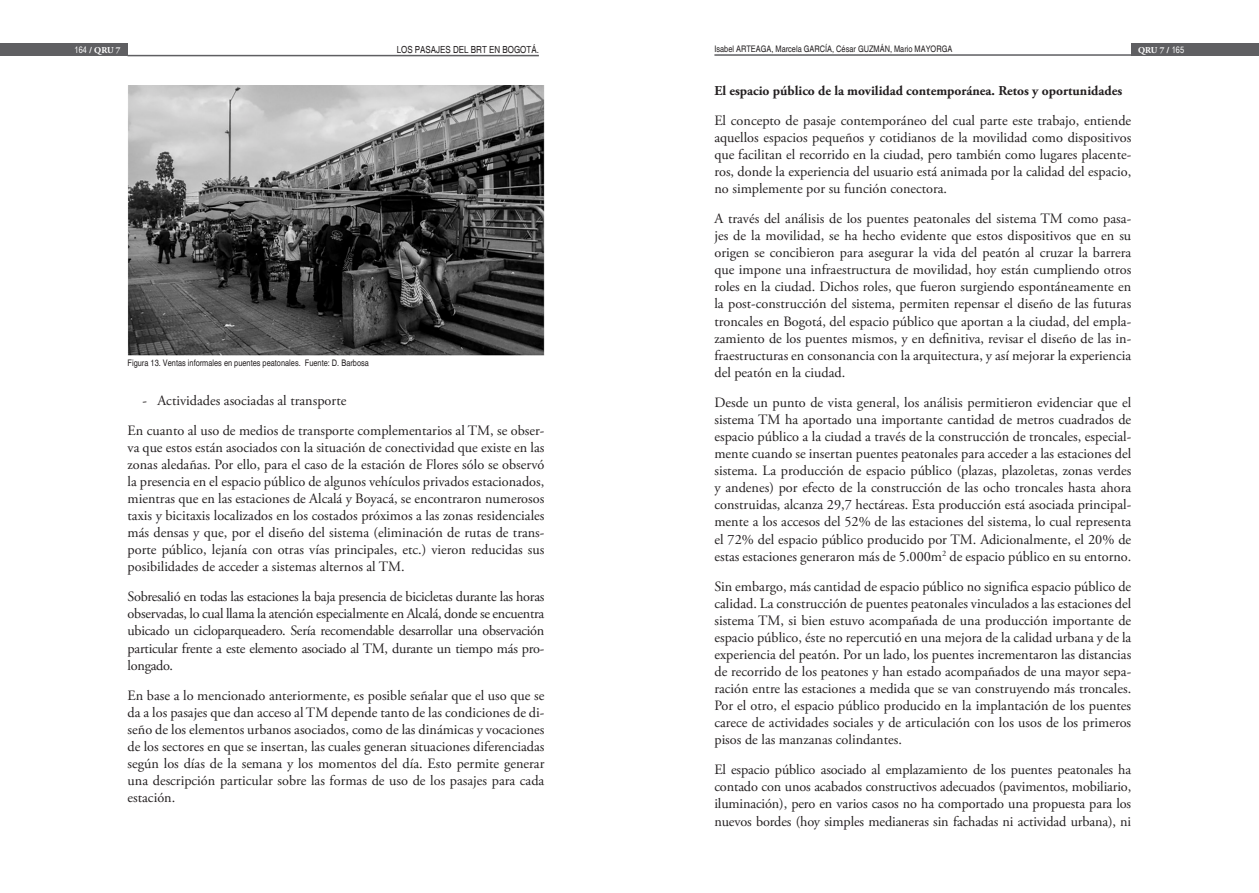
<style>
.page{position:relative;width:1259px;height:893px;background:#fff}
.page>*{position:absolute;margin:0;border:0;box-sizing:border-box;transform-origin:0 0}
.cuerpo{font:14.25px/17.1px "Adobe Garamond Pro";color:#231f20;text-align:justify}
.cuerpo-2{font:700 13.5px "Adobe Garamond Pro";color:#231f20}
.t1{font:condensed 9.75px "Helvetica";color:#231f20}
.sumario{font:condensed 9px "Helvetica";color:#231f20}
.t2{font:700 9px "Adobe Garamond Pro";letter-spacing:-.02em;color:#fff}
.s1{font-family:"Arial Narrow";font-weight:400}
</style>
<div class="page">
<hr style="left:128px;top:55px;width:411px;height:1px;background:#5f5f62">
<hr style="left:714px;top:54px;width:418px;height:2px;background:#5f5f62">
<div style="left:0;top:44px;width:128px;height:12px;background:#5f5f62"></div>
<div style="left:1131px;top:43px;width:128px;height:13px;background:#5f5f62"></div>
<img style="left:128px;top:85px;width:416px;height:271px">
<p class="t2" style="left:75px;top:45px;width:47px"><span class="s1">164</span> / QRU 7</p>
<p class="sumario" style="left:714px;top:44px;width:239px">Isabel ARTEAGA, Marcela GARCÍA, César GUZMÁN, Mario MAYORGA</p>
<p class="t2" style="left:1138px;top:45px;width:47px">QRU 7 / <span class="s1">165</span></p>
<p class="t1" style="left:397px;top:44px;width:144px">LOS PASAJES DEL BRT EN BOGOTÁ.</p>
<p class="sumario" style="left:128px;top:358px;width:243px">Figura 13. Ventas informales en puentes peatonales. Fuente: D. Barbosa</p>
<p class="cuerpo" style="left:143px;top:392px;width:205px">- Actividades asociadas al transporte</p>
<p class="cuerpo" style="left:128px;top:422px;width:418px">En cuanto al uso de medios de transporte complementarios al TM, se obser&shy;va que estos están asociados con la situación de conectividad que existe en las zonas aledañas. Por ello, para el caso de la estación de Flores sólo se observó la presencia en el espacio público de algunos vehículos privados estacionados, mientras que en las estaciones de Alcalá y Boyacá, se encontraron numerosos taxis y bicitaxis localizados en los costados próximos a las zonas residenciales más densas y que, por el diseño del sistema (eliminación de rutas de trans&shy;porte público, lejanía con otras vías principales, etc.) vieron reducidas sus posibilidades de acceder a sistemas alternos al TM.</p>
<p class="cuerpo" style="left:128px;top:589px;width:418px">Sobresalió en todas las estaciones la baja presencia de bicicletas durante las horas observadas, lo cual llama la atención especialmente en Alcalá, donde se encuentra ubicado un cicloparqueadero. Sería recomendable desarrollar una observación particular frente a este elemento asociado al TM, durante un tiempo más pro&shy;longado.</p>
<p class="cuerpo" style="left:128px;top:687px;width:418px">En base a lo mencionado anteriormente, es posible señalar que el uso que se da a los pasajes que dan acceso al TM depende tanto de las condiciones de di&shy;seño de los elementos urbanos asociados, como de las dinámicas y vocaciones de los sectores en que se insertan, las cuales generan situaciones diferenciadas según los días de la semana y los momentos del día. Esto permite generar una descripción particular sobre las formas de uso de los pasajes para cada estación.</p>
<p class="cuerpo-2" style="left:714px;top:83px;width:409px">El espacio público de la movilidad contemporánea. Retos y oportunidades</p>
<p class="cuerpo" style="left:714px;top:112px;width:418px">El concepto de pasaje contemporáneo del cual parte este trabajo, entiende aquellos espacios pequeños y cotidianos de la movilidad como dispositivos que facilitan el recorrido en la ciudad, pero también como lugares placente&shy;ros, donde la experiencia del usuario está animada por la calidad del espacio, no simplemente por su función conectora.</p>
<p class="cuerpo" style="left:714px;top:210px;width:418px">A través del análisis de los puentes peatonales del sistema TM como pasa&shy;jes de la movilidad, se ha hecho evidente que estos dispositivos que en su origen se concibieron para asegurar la vida del peatón al cruzar la barrera que impone una infraestructura de movilidad, hoy están cumpliendo otros roles en la ciudad. Dichos roles, que fueron surgiendo espontáneamente en la post-construcción del sistema, permiten repensar el diseño de las futuras troncales en Bogotá, del espacio público que aportan a la ciudad, del empla&shy;zamiento de los puentes mismos, y en definitiva, revisar el diseño de las in&shy;fraestructuras en consonancia con la arquitectura, y así mejorar la experiencia del peatón en la ciudad.</p>
<p class="cuerpo" style="left:714px;top:394px;width:418px">Desde un punto de vista general, los análisis permitieron evidenciar que el sistema TM ha aportado una importante cantidad de metros cuadrados de espacio público a la ciudad a través de la construcción de troncales, especial&shy;mente cuando se insertan puentes peatonales para acceder a las estaciones del sistema. La producción de espacio público (plazas, plazoletas, zonas verdes y andenes) por efecto de la construcción de las ocho troncales hasta ahora construidas, alcanza 29,7 hectáreas. Esta producción está asociada principal&shy;mente a los accesos del 52% de las estaciones del sistema, lo cual representa el 72% del espacio público producido por TM. Adicionalmente, el 20% de estas estaciones generaron más de 5.000m<sup>2</sup> de espacio público en su entorno.</p>
<p class="cuerpo" style="left:714px;top:578px;width:418px">Sin embargo, más cantidad de espacio público no significa espacio público de calidad. La construcción de puentes peatonales vinculados a las estaciones del sistema TM, si bien estuvo acompañada de una producción importante de espacio público, éste no repercutió en una mejora de la calidad urbana y de la experiencia del peatón. Por un lado, los puentes incrementaron las distancias de recorrido de los peatones y han estado acompañados de una mayor sepa&shy;ración entre las estaciones a medida que se van construyendo más troncales.<br>Por el otro, el espacio público producido en la implantación de los puentes carece de actividades sociales y de articulación con los usos de los primeros pisos de las manzanas colindantes.</p>
<p class="cuerpo" style="left:714px;top:762px;width:418px">El espacio público asociado al emplazamiento de los puentes peatonales ha contado con unos acabados constructivos adecuados (pavimentos, mobiliario, iluminación), pero en varios casos no ha comportado una propuesta para los nuevos bordes (hoy simples medianeras sin fachadas ni actividad urbana), ni</p>
</div>
